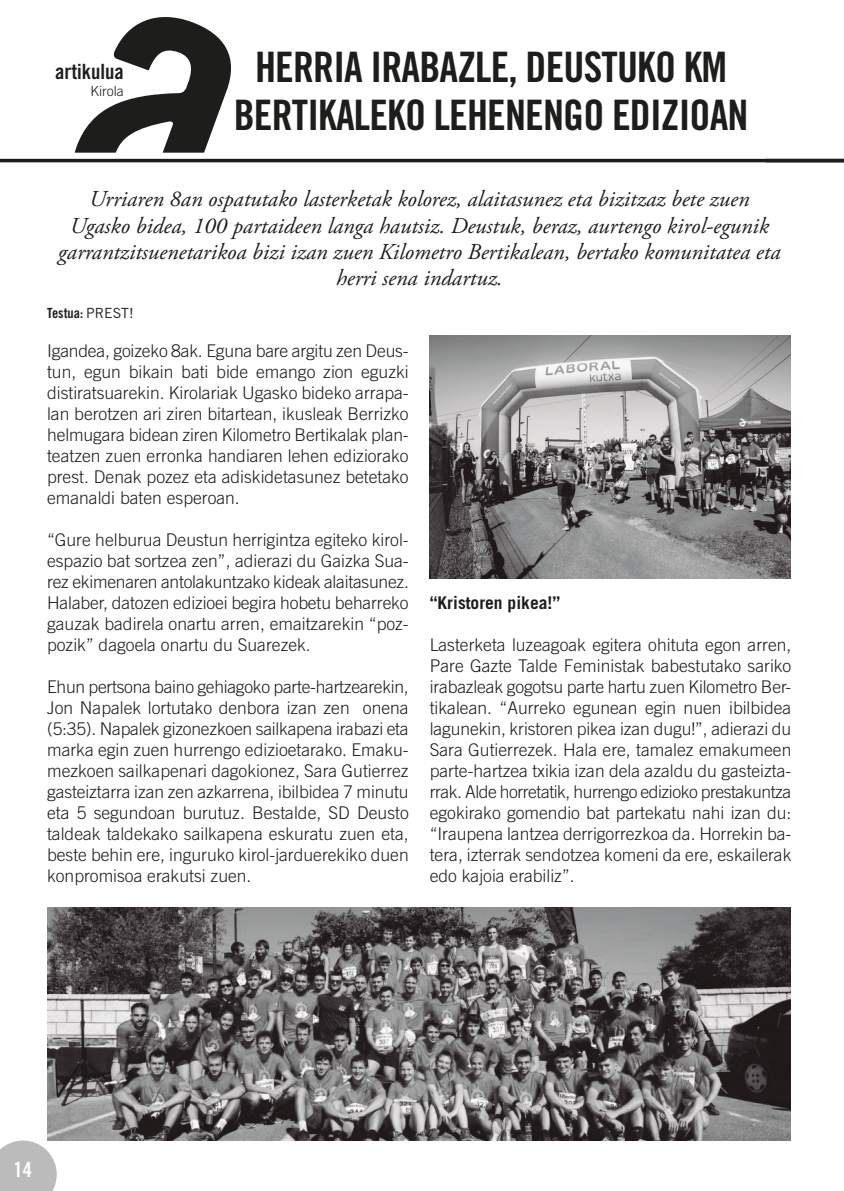
<style>
.page{position:relative;width:844px;height:1191px;background:#fff}
.page>*{position:absolute;margin:0;border:0;box-sizing:border-box;transform-origin:0 0}
.t1{font:42px "Trade Gothic LT Std Bd Cn 20";letter-spacing:-.02em;color:#1d1d1b}
.sarrera{font:italic 22.75px/26.2px "Adobe Garamond Pro";color:#1d1d1b;text-align:center}
.t2{font:21px "Trade Gothic LT Std Bd Cn 20";color:#1d1d1b}
.t3{font:21px "Trade Gothic LT Std Bd Cn 20";color:#fff}
.testua{font:300 17.5px/21px "Trade Gothic LT Std";color:#1d1d1b;text-align:justify}
.testua-2{font:700 17.5px "Trade Gothic LT Std";color:#1d1d1b}
.t4{font:14px "Trade Gothic LT Std Bd Cn 20";color:#1d1d1b}
.t5{font:300 14px "Trade Gothic LT Std";color:#1d1d1b}
.s1{font-family:"Trade Gothic LT Std"}
</style>
<div class="page">
<hr style="left:0;top:159px;width:843px;height:3px;background:#1d1d1b">
<svg style="left:75px;top:17px;width:156px;height:136px"></svg>
<img style="left:429px;top:335px;width:361px;height:243px">
<img style="left:47px;top:907px;width:743px;height:233px">
<svg style="left:0;top:1140px;width:57px;height:51px;background:#c3c3c3"></svg>
<p class="t2" style="left:55px;top:59px;width:70px">artikulua</p>
<p class="t5" style="left:90px;top:82px;width:35px">Kirola</p>
<p class="t1" style="left:255px;top:42px;width:473px">HERRIA IRABAZLE, DEUSTUKO KM</p>
<p class="t1" style="left:234px;top:89px;width:516px">BERTIKALEKO LEHENENGO EDIZIOAN</p>
<p class="sarrera" style="left:58px;top:187px;width:723px">Urriaren 8an ospatutako lasterketak kolorez, alaitasunez eta bizitzaz bete zuen Ugasko bidea, 100 partaideen langa hautsiz. Deustuk, beraz, aurtengo kirol-egunik garrantzitsuenetarikoa bizi izan zuen Kilometro Bertikalean, bertako komunitatea eta herri sena indartuz.</p>
<p class="t4" style="left:47px;top:304px;width:88px">Testua: <span class="s1">PREST!</span></p>
<p class="testua" style="left:47px;top:340px;width:363px">Igandea, goizeko 8ak. Eguna bare argitu zen Deus&shy;tun, egun bikain bati bide emango zion eguzki distiratsuarekin. Kirolariak Ugasko bideko arrapa&shy;lan berotzen ari ziren bitartean, ikusleak Berrizko helmugara bidean ziren Kilometro Bertikalak plan&shy;teatzen zuen erronka handiaren lehen ediziorako prest. Denak pozez eta adiskidetasunez betetako emanaldi baten esperoan.</p>
<p class="testua" style="left:47px;top:529px;width:363px">“Gure helburua Deustun herrigintza egiteko kirol&shy;espazio bat sortzea zen”, adierazi du Gaizka Sua&shy;rez ekimenaren antolakuntzako kideak alaitasunez.<br>Halaber, datozen edizioei begira hobetu beharreko gauzak badirela onartu arren, emaitzarekin “poz&shy;pozik” dagoela onartu du Suarezek.</p>
<p class="testua" style="left:47px;top:676px;width:363px">Ehun pertsona baino gehiagoko parte-hartzearekin, Jon Napalek lortutako denbora izan zen onena (5:35). Napalek gizonezkoen sailkapena irabazi eta marka egin zuen hurrengo edizioetarako. Emaku&shy;mezkoen sailkapenari dagokionez, Sara Gutierrez gasteiztarra izan zen azkarrena, ibilbidea 7 minutu eta 5 segundoan burutuz. Bestalde, SD Deusto taldeak taldekako sailkapena eskuratu zuen eta, beste behin ere, inguruko kirol-jarduerekiko duen konpromisoa erakutsi zuen.</p>
<p class="testua-2" style="left:429px;top:592px;width:132px">“Kristoren pikea!”</p>
<p class="testua" style="left:429px;top:634px;width:363px">Lasterketa luzeagoak egitera ohituta egon arren, Pare Gazte Talde Feministak babestutako sariko irabazleak gogotsu parte hartu zuen Kilometro Ber&shy;tikalean. “Aurreko egunean egin nuen ibilbidea lagunekin, kristoren pikea izan dugu!”, adierazi du Sara Gutierrezek. Hala ere, tamalez emakumeen parte-hartzea txikia izan dela azaldu du gasteizta&shy;rrak. Alde horretatik, hurrengo edizioko prestakuntza egokirako gomendio bat partekatu nahi izan du: “Iraupena lantzea derrigorrezkoa da. Horrekin ba&shy;tera, izterrak sendotzea komeni da ere, eskailerak edo kajoia erabiliz”.</p>
<p class="t3" style="left:14px;top:1157px;width:20px">14</p>
</div>
